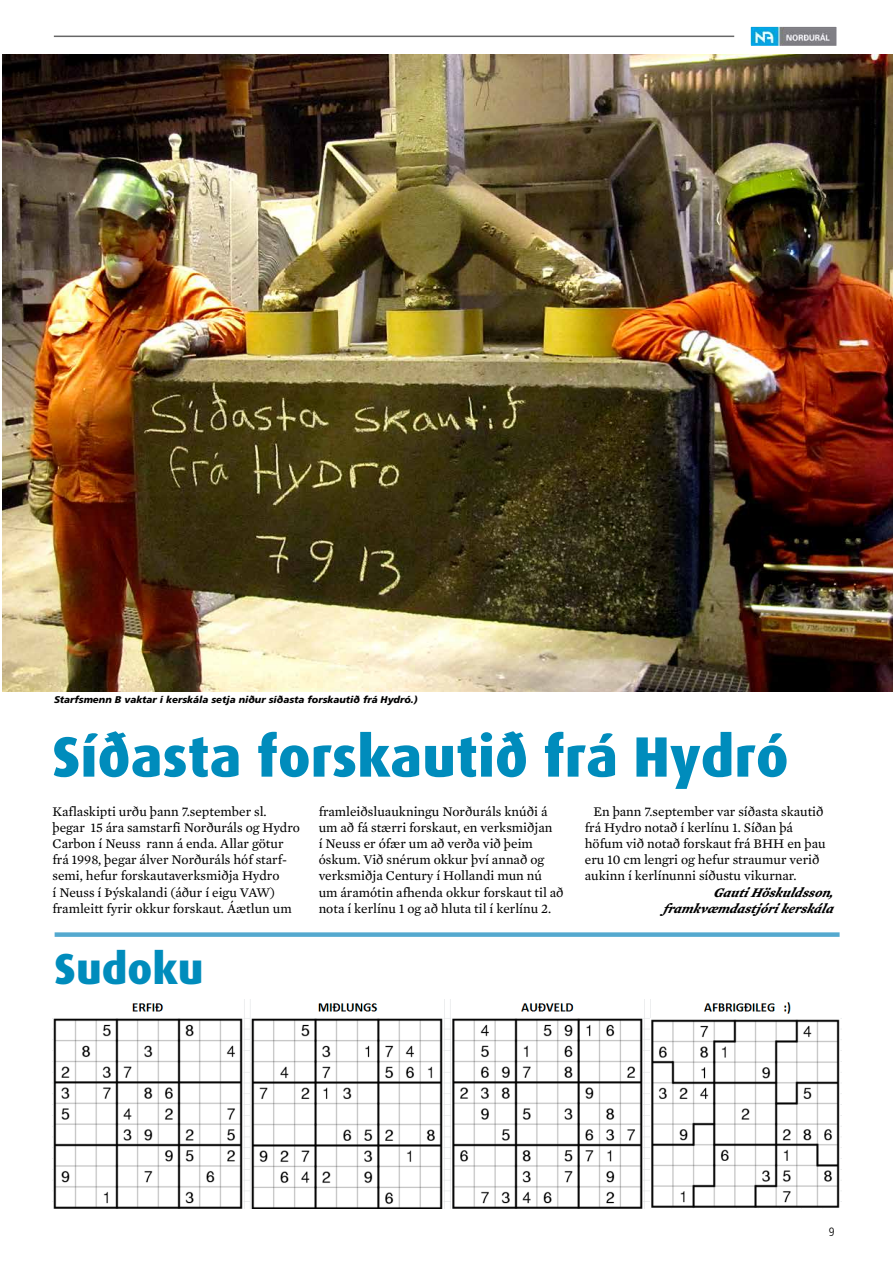
<style>
.page{position:relative;width:893px;height:1263px;background:#fff}
.page>*{position:absolute;margin:0;border:0;box-sizing:border-box;transform-origin:0 0}
.t1{font:800 57px "Dax";color:#008cbc}
.t2{font:800 43.5px "Dax";color:#008cbc}
.t3{font:13.5px/16.2px "Mercury Text G2";color:#000}
.t4{font:italic 700 13.5px/16.2px "Mercury Text G2";color:#000;text-align:right}
.t5{font:300 condensed 12px "Frutiger";color:#000}
.t6{font:italic 900 9.75px "Frutiger";color:#000}
</style>
<div class="page">
<hr style="left:54px;top:36px;width:680px;height:1px;background:#676767">
<img style="left:751px;top:28px;width:85px;height:17px">
<div style="left:748px;top:25px;width:91px;height:23px;border:2px solid #fff"></div>
<img style="left:2px;top:54px;width:891px;height:637px">
<div style="left:55px;top:932px;width:785px;height:5px;background:#54a9cf"></div>
<img style="left:52px;top:1000px;width:790px;height:209px">
<p class="t6" style="left:54px;top:693px;width:365px">Starfsmenn B vaktar í kerskála setja niður síðasta forskautið frá Hydró.)</p>
<h1 class="t1" style="left:52px;top:724px;width:738px">Síðasta forskautið frá Hydró</h1>
<p class="t3" style="left:52px;top:803px;width:249px">Kaflaskipti urðu þann 7.september sl. þegar 15 ára samstarfi Norðuráls og Hydro Carbon í Neuss rann á enda. Allar götur frá 1998, þegar álver Norðuráls hóf starf&shy;semi, hefur forskautaverksmiðja Hydro<br>í Neuss í Þýskalandi (áður í eigu VAW) framleitt fyrir okkur forskaut. Áætlun um</p>
<p class="t3" style="left:319px;top:803px;width:247px">framleiðsluaukningu Norðuráls knúði á um að fá stærri forskaut, en verksmiðjan<br>í Neuss er ófær um að verða við þeim óskum. Við snérum okkur því annað og verksmiðja Century í Hollandi mun nú um áramótin afhenda okkur forskaut til að nota í kerlínu 1 og að hluta til í kerlínu 2.</p>
<p class="t3" style="left:585px;top:803px;width:242px;text-indent:9px">En þann 7.september var síðasta skautið frá Hydro notað í kerlínu 1. Síðan þá höfum við notað forskaut frá BHH en þau eru 10 cm lengri og hefur straumur verið aukinn í kerlínunni síðustu vikurnar.</p>
<p class="t4" style="left:663px;top:884px;width:176px">GautiHöskuldsson, framkvæmdastjórikerskála</p>
<h2 class="t2" style="left:55px;top:944px;width:150px">Sudoku</h2>
<p class="t5" style="left:829px;top:1225px;width:7px">9</p>
</div>
